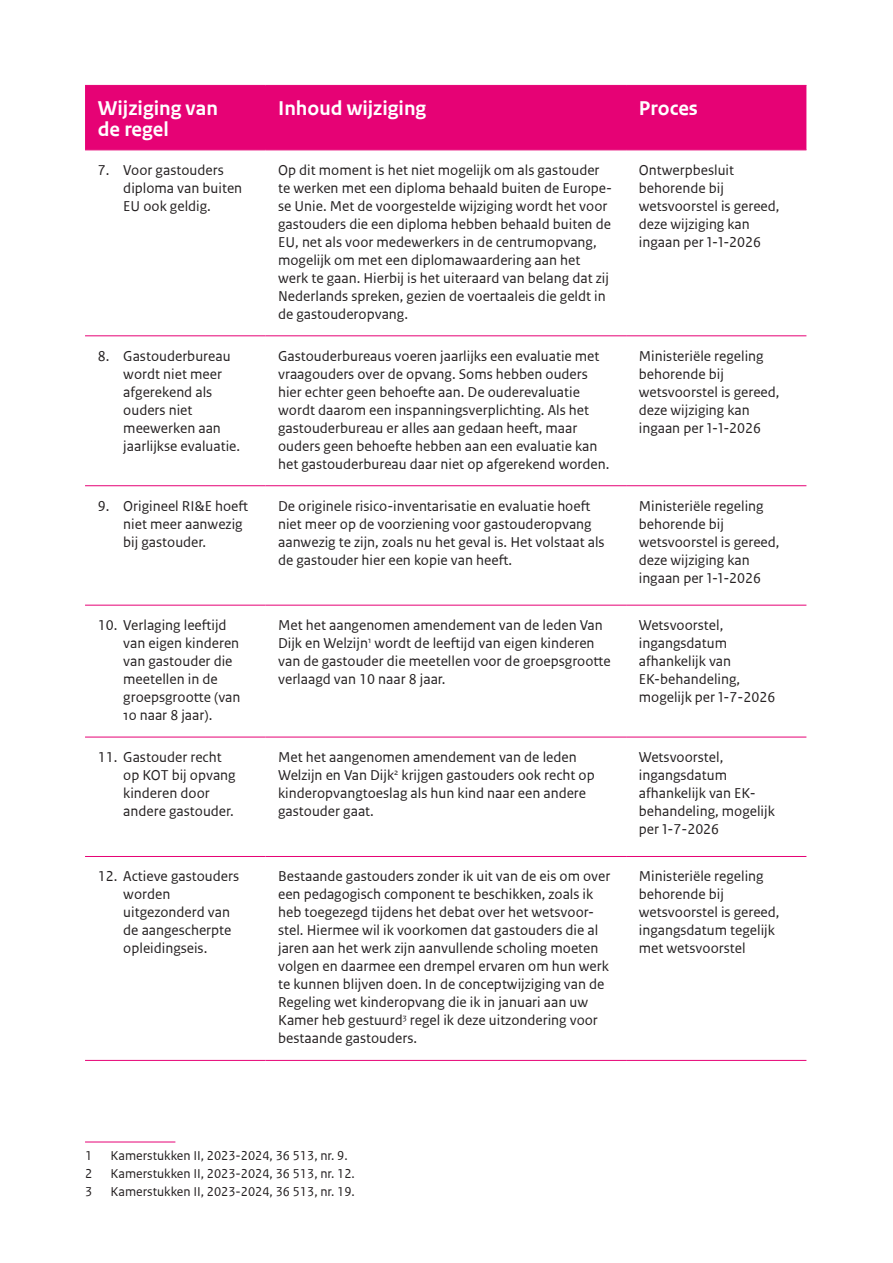
<style>
.page{position:relative;width:893px;height:1263px;background:#fff}
.page>*{position:absolute;margin:0;border:0;box-sizing:border-box;transform-origin:0 0}
.t1{font:700 21px/21px "Rijksoverheid Sans Text TT";color:#fff}
.t2{font:15px/18px "Rijksoverheid Sans Text TT";color:#231f20}
.t3{font:13.5px "Rijksoverheid Sans Text TT";color:#231f20}
</style>
<div class="page">
<div style="left:85px;top:86px;width:721px;height:64px;background:#e60275"></div>
<svg style="left:85px;top:336px;width:721px;height:724px"></svg>
<hr style="left:85px;top:85px;width:180px;height:1px;background:#e60275">
<hr style="left:265px;top:85px;width:361px;height:1px;background:#e60275">
<hr style="left:626px;top:85px;width:180px;height:1px;background:#e60275">
<hr style="left:85px;top:150px;width:180px;height:1px;background:#e60275">
<hr style="left:265px;top:150px;width:361px;height:1px;background:#e60275">
<hr style="left:626px;top:150px;width:180px;height:1px;background:#e60275">
<hr style="left:85px;top:335px;width:180px;height:1px;background:#e60275">
<hr style="left:265px;top:335px;width:361px;height:1px;background:#e60275">
<hr style="left:626px;top:335px;width:180px;height:1px;background:#e60275">
<hr style="left:85px;top:485px;width:180px;height:1px;background:#e60275">
<hr style="left:265px;top:485px;width:361px;height:1px;background:#e60275">
<hr style="left:626px;top:485px;width:180px;height:1px;background:#e60275">
<hr style="left:85px;top:605px;width:180px;height:1px;background:#e60275">
<hr style="left:265px;top:605px;width:361px;height:1px;background:#e60275">
<hr style="left:626px;top:605px;width:180px;height:1px;background:#e60275">
<hr style="left:85px;top:737px;width:180px;height:1px;background:#e60275">
<hr style="left:265px;top:737px;width:361px;height:1px;background:#e60275">
<hr style="left:626px;top:737px;width:180px;height:1px;background:#e60275">
<hr style="left:85px;top:856px;width:180px;height:1px;background:#e60275">
<hr style="left:265px;top:856px;width:361px;height:1px;background:#e60275">
<hr style="left:626px;top:856px;width:180px;height:1px;background:#e60275">
<hr style="left:85px;top:1060px;width:180px;height:1px;background:#e60275">
<hr style="left:265px;top:1060px;width:361px;height:1px;background:#e60275">
<hr style="left:626px;top:1060px;width:180px;height:1px;background:#e60275">
<hr style="left:85px;top:1141px;width:90px;height:1px;background:#e60275">
<h1 class="t1" style="left:98px;top:98px;width:122px">Wijziging van de regel</h1>
<h1 class="t1" style="left:278px;top:98px;width:150px">Inhoud wijziging</h1>
<h1 class="t1" style="left:639px;top:98px;width:61px">Proces</h1>
<p class="t2" style="left:123px;top:161px;width:120px;text-indent:-26px">7. Voor gastouders diploma van buiten<br>EU ook geldig.</p>
<p class="t2" style="left:278px;top:161px;width:335px">Op dit moment is het niet mogelijk om als gastouder te werken met een diploma behaald buiten de Europe&shy;se Unie. Met de voorgestelde wijziging wordt het voor gastouders die een diploma hebben behaald buiten de EU, net als voor medewerkers in de centrumopvang, mogelijk om met een diplomawaardering aan het werk te gaan. Hierbij is het uiteraard van belang dat zij Nederlands spreken, gezien de voertaaleis die geldt in de gastouderopvang.</p>
<p class="t2" style="left:639px;top:161px;width:142px">Ontwerpbesluit behorende bij wetsvoorstel is gereed, deze wijziging kan ingaan per 1-1-2026</p>
<p class="t2" style="left:123px;top:347px;width:118px;text-indent:-26px">8. Gastouderbureau wordt niet meer afgerekend als ouders niet meewerken aan jaarlijkse evaluatie.</p>
<p class="t2" style="left:278px;top:347px;width:333px">Gastouderbureaus voeren jaarlijks een evaluatie met vraagouders over de opvang. Soms hebben ouders hier echter geen behoefte aan. De ouderevaluatie wordt daarom een inspanningsverplichting. Als het gastouderbureau er alles aan gedaan heeft, maar ouders geen behoefte hebben aan een evaluatie kan het gastouderbureau daar niet op afgerekend worden.</p>
<p class="t2" style="left:639px;top:347px;width:142px">Ministeriële regeling behorende bij wetsvoorstel is gereed, deze wijziging kan ingaan per 1-1-2026</p>
<p class="t2" style="left:123px;top:497px;width:126px;text-indent:-26px">9. Origineel RI&amp;E hoeft niet meer aanwezig bij gastouder.</p>
<p class="t2" style="left:278px;top:497px;width:328px">De originele risico-inventarisatie en evaluatie hoeft niet meer op de voorziening voor gastouderopvang aanwezig te zijn, zoals nu het geval is. Het volstaat als de gastouder hier een kopie van heeft.</p>
<p class="t2" style="left:639px;top:497px;width:142px">Ministeriële regeling behorende bij wetsvoorstel is gereed, deze wijziging kan ingaan per 1-1-2026</p>
<p class="t2" style="left:123px;top:616px;width:119px;text-indent:-26px">10. Verlaging leeftijd van eigen kinderen van gastouder die meetellen in de groepsgrootte (van<br>10 naar 8 jaar).</p>
<p class="t2" style="left:278px;top:616px;width:334px">Met het aangenomen amendement van de leden Van Dijk en Welzijn<sup>1</sup> wordt de leeftijd van eigen kinderen van de gastouder die meetellen voor de groepsgrootte verlaagd van 10 naar 8 jaar.</p>
<p class="t2" style="left:639px;top:616px;width:138px">Wetsvoorstel, ingangsdatum afhankelijk van<br>EK-behandeling, mogelijk per 1-7-2026</p>
<p class="t2" style="left:123px;top:748px;width:114px;text-indent:-26px">11. Gastouder recht op KOT bij opvang kinderen door andere gastouder.</p>
<p class="t2" style="left:278px;top:748px;width:318px">Met het aangenomen amendement van de leden Welzijn en Van Dijk<sup>2</sup> krijgen gastouders ook recht op kinderopvangtoeslag als hun kind naar een andere gastouder gaat.</p>
<p class="t2" style="left:639px;top:748px;width:138px">Wetsvoorstel, ingangsdatum afhankelijk van EK&shy;behandeling, mogelijk per 1-7-2026</p>
<p class="t2" style="left:123px;top:868px;width:117px;text-indent:-26px">12. Actieve gastouders worden uitgezonderd van de aangescherpte opleidingseis.</p>
<p class="t2" style="left:278px;top:868px;width:334px">Bestaande gastouders zonder ik uit van de eis om over een pedagogisch component te beschikken, zoals ik heb toegezegd tijdens het debat over het wetsvoor&shy;stel. Hiermee wil ik voorkomen dat gastouders die al jaren aan het werk zijn aanvullende scholing moeten volgen en daarmee een drempel ervaren om hun werk te kunnen blijven doen. In de conceptwijziging van de Regeling wet kinderopvang die ik in januari aan uw Kamer heb gestuurd<sup>3</sup> regel ik deze uitzondering voor bestaande gastouders.</p>
<p class="t2" style="left:639px;top:868px;width:142px">Ministeriële regeling behorende bij wetsvoorstel is gereed, ingangsdatum tegelijk met wetsvoorstel</p>
<p class="t3" style="left:85px;top:1148px;width:9px">1</p>
<p class="t3" style="left:111px;top:1148px;width:239px">Kamerstukken II, 2023-2024, 36 513, nr. 9.</p>
<p class="t3" style="left:85px;top:1166px;width:9px">2</p>
<p class="t3" style="left:111px;top:1166px;width:246px">Kamerstukken II, 2023-2024, 36 513, nr. 12.</p>
<p class="t3" style="left:85px;top:1184px;width:9px">3</p>
<p class="t3" style="left:111px;top:1184px;width:246px">Kamerstukken II, 2023-2024, 36 513, nr. 19.</p>
</div>
